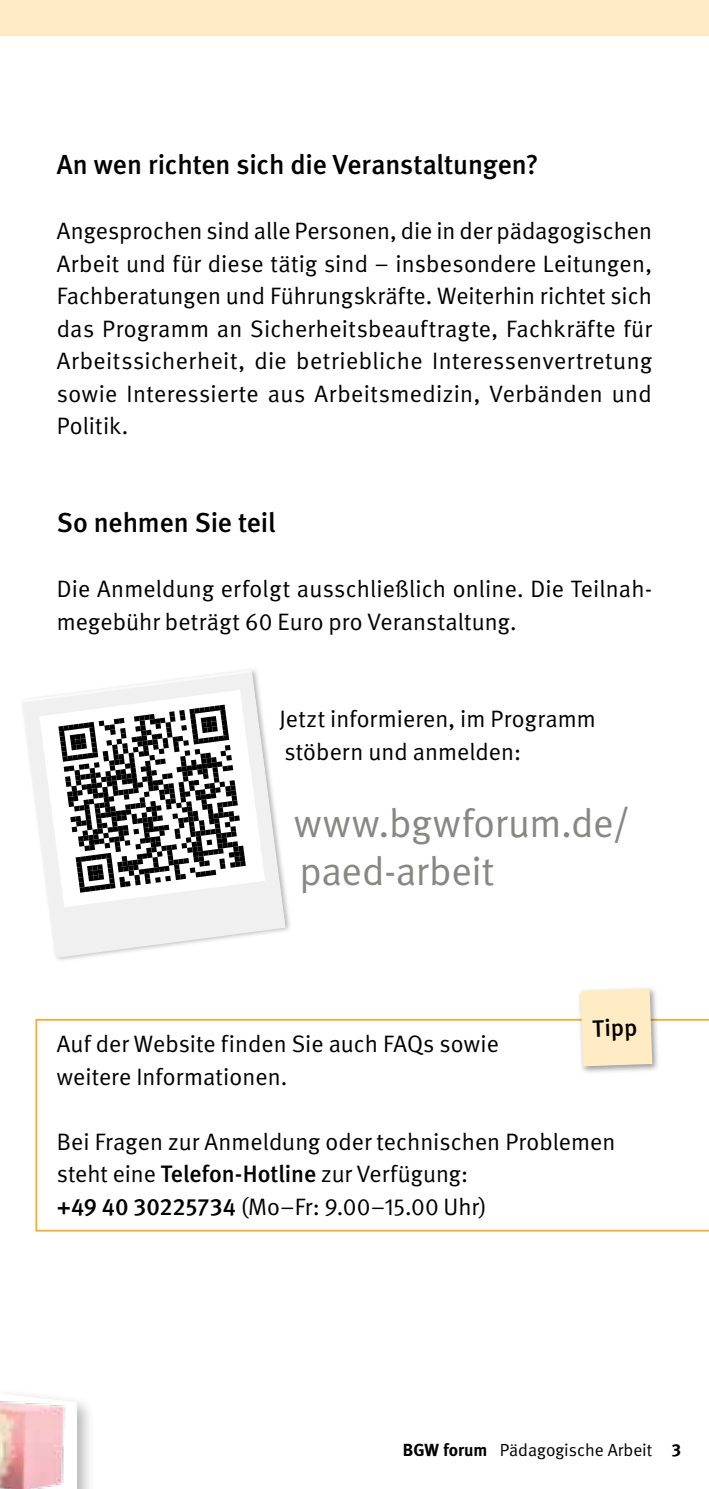
<style>
.page{position:relative;width:709px;height:1489px;background:#fff}
.page>*{position:absolute;margin:0;border:0;box-sizing:border-box;transform-origin:0 0}
.t1{font:40px/47.5px "DGUV Meta";letter-spacing:-.005em;color:#878786}
.t2{font:500 27.5px "DGUV Meta";letter-spacing:-.005em;color:#000}
.t3{font:23.75px/32.5px "DGUV Meta";letter-spacing:.005em;color:#000}
.t4{font:500 23.75px "DGUV Meta";color:#000}
.t5{font:17.5px "DGUV Meta";color:#000}
.s1{font-weight:500}
.s2{font-weight:700}
</style>
<div class="page">
<svg style="left:23px;top:672px;width:262px;height:285px"></svg>
<svg style="left:35px;top:1018px;width:674px;height:213px"></svg>
<div style="left:577px;top:985px;width:83px;height:89px;background:#000;opacity:.4"></div>
<svg style="left:580px;top:988px;width:72px;height:78px;background:#fceac6"></svg>
<div style="left:0;top:1187px;width:95px;height:301px;background:#000;opacity:.3"></div>
<svg style="left:69px;top:1393px;width:8px;height:95px"></svg>
<img style="left:0;top:1172px;width:69px;height:316px">
<div style="left:0;top:0;width:709px;height:35px;background:#ffecc5"></div>
<p class="t2" style="left:57px;top:149px;width:483px">An wen richten sich die Veranstaltungen?</p>
<p class="t3" style="left:57px;top:215px;width:597px;text-align:justify">Angesprochen sind alle Personen, die in der pädagogischen Arbeit und für diese tätig sind – insbesondere Leitungen, Fachberatungen und Führungskräfte. Weiterhin richtet sich das Programm an Sicherheitsbeauftragte, Fachkräfte für Arbeitssicherheit, die betriebliche Interessenvertretung sowie Interessierte aus Arbeitsmedizin, Verbänden und Politik.</p>
<p class="t2" style="left:57px;top:506px;width:220px">So nehmen Sie teil</p>
<p class="t3" style="left:57px;top:573px;width:597px">Die Anmeldung erfolgt ausschließlich online. Die Teilnah&shy;megebühr beträgt 60 Euro pro Veranstaltung.</p>
<p class="t3" style="left:279px;top:703px;width:318px">Jetzt informieren, im Programm stöbern und anmelden:</p>
<h1 class="t1" style="left:294px;top:800px;width:337px">www.bgwforum.de/ paed-arbeit</h1>
<p class="t3" style="left:57px;top:1028px;width:443px">Auf der Website finden Sie auch FAQs sowie weitere Informationen.</p>
<p class="t4" style="left:592px;top:1014px;width:46px;rotate:-2deg">Tipp</p>
<p class="t3" style="left:57px;top:1125px;width:560px">Bei Fragen zur Anmeldung oder technischen Problemen steht eine <span class="s1">Telefon-Hotline</span> zur Verfügung:<br><span class="s1">+49 40 30225734</span> (Mo–Fr: 9.00–15.00 Uhr)</p>
<p class="t5" style="left:403px;top:1439px;width:279px"><span class="s2">BGW forum</span> Pädagogische Arbeit <span class="s2">3</span></p>
</div>
